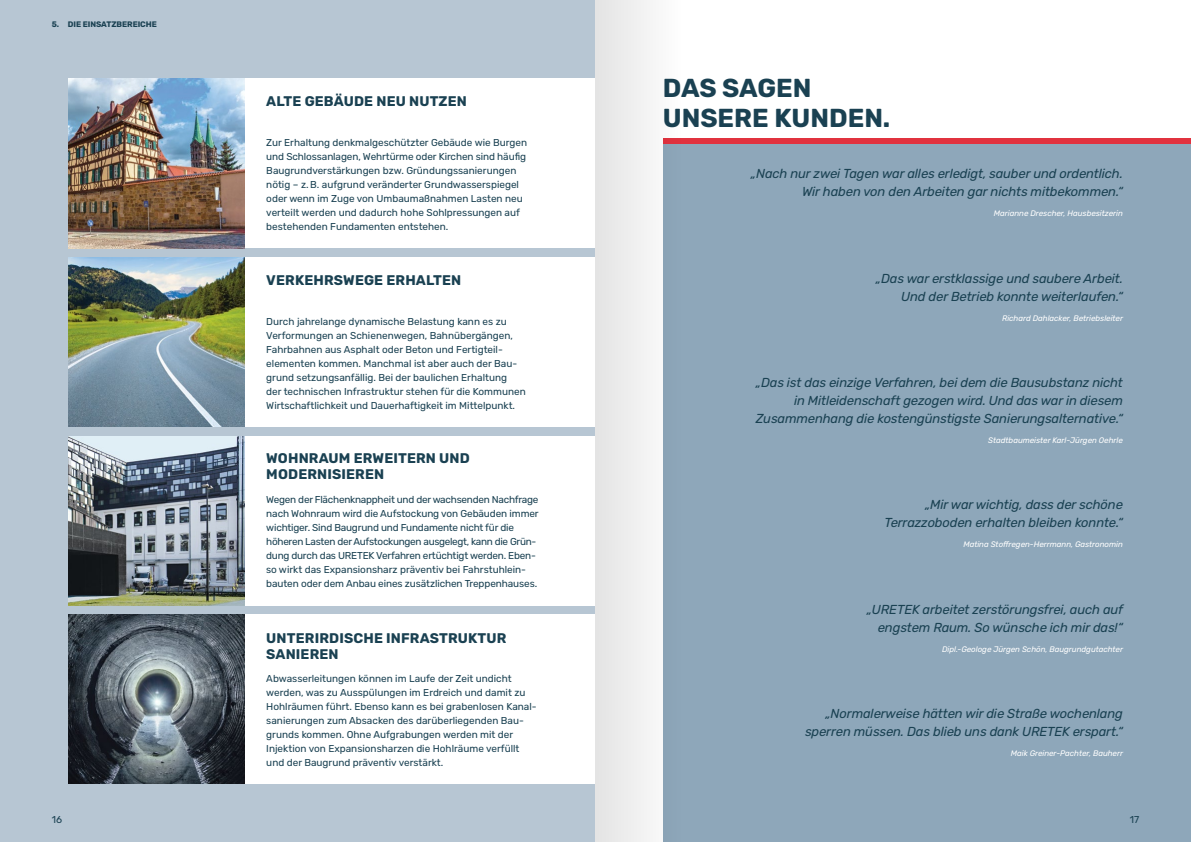
<style>
.page{position:relative;width:1191px;height:842px;background:#fff}
.page>*{position:absolute;margin:0;border:0;box-sizing:border-box;transform-origin:0 0}
.t1{font:700 26px/30px "Rubik";color:#1a4152}
.t2{font:700 14px/16px "Rubik";letter-spacing:.01em;color:#1a4152}
.t3{font:italic 13px/18px "Rubik";letter-spacing:-.01em;color:#1a4152;text-align:right}
.t4{font:10px/14px "Rubik";color:#1a4152}
.t5{font:10px/14px "Rubik";letter-spacing:-.02em;color:#1a4152}
.t6{font:italic 8px "Rubik";letter-spacing:-.005em;color:#fff}
.t7{font:700 8px "Rubik";letter-spacing:-.005em;color:#1a4152}
</style>
<div class="page">
<div style="left:0;top:0;width:595px;height:842px;background:#b7c6d3"></div>
<div style="left:663px;top:139px;width:528px;height:703px;background:#8ea7ba"></div>
<div style="left:663px;top:138px;width:528px;height:6px;background:#e1323f"></div>
<div style="left:68px;top:79px;width:536px;height:169px;background:#fff"></div>
<div style="left:68px;top:615px;width:536px;height:169px;background:#fff"></div>
<img style="left:68px;top:615px;width:176px;height:169px">
<img style="left:68px;top:79px;width:176px;height:169px">
<div style="left:68px;top:257px;width:536px;height:170px;background:#fff"></div>
<img style="left:68px;top:257px;width:176px;height:170px">
<div style="left:68px;top:436px;width:536px;height:169px;background:#fff"></div>
<img style="left:68px;top:436px;width:176px;height:169px">
<div style="left:595px;top:0;width:55px;height:842px;background:#eaeaea"></div>
<p class="t7" style="left:52px;top:20px;width:107px">5. DIE EINSATZBEREICHE</p>
<h2 class="t2" style="left:266px;top:94px;width:202px">ALTE GEBÄUDE NEU NUTZEN</h2>
<p class="t4" style="left:266px;top:136px;width:262px">Zur Erhaltung denkmalgeschützter Gebäude wie Burgen und Schlossanlagen, Wehrtürme oder Kirchen sind häufig Baugrundverstärkungen bzw. Gründungssanierungen nötig – z. B. aufgrund veränderter Grundwasserspiegel oder wenn im Zuge von Umbaumaßnahmen Lasten neu verteilt werden und dadurch hohe Sohlpressungen auf bestehenden Fundamenten entstehen.</p>
<h2 class="t2" style="left:266px;top:272px;width:196px">VERKEHRSWEGE ERHALTEN</h2>
<p class="t4" style="left:266px;top:315px;width:261px">Durch jahrelange dynamische Belastung kann es zu Verformungen an Schienenwegen, Bahnübergängen, Fahrbahnen aus Asphalt oder Beton und Fertigteil&shy;elementen kommen. Manchmal ist aber auch der Bau&shy;grund setzungsanfällig. Bei der baulichen Erhaltung<br>der technischen Infrastruktur stehen für die Kommunen Wirtschaftlichkeit und Dauerhaftigkeit im Mittelpunkt.</p>
<h2 class="t2" style="left:266px;top:451px;width:205px">WOHNRAUM ERWEITERN UND<br>MODERNISIEREN</h2>
<p class="t5" style="left:266px;top:493px;width:274px">Wegen der Flächenknappheit und der wachsenden Nachfrage nach Wohnraum wird die Aufstockung von Gebäuden immer wichtiger. Sind Baugrund und Fundamente nicht für die höheren Lasten der Aufstockungen ausgelegt, kann die Grün&shy;dung durch das URETEK Verfahren ertüchtigt werden. Eben&shy;so wirkt das Expansionsharz präventiv bei Fahrstuhlein&shy;bauten oder dem Anbau eines zusätzlichen Treppenhauses.</p>
<h2 class="t2" style="left:266px;top:630px;width:242px">UNTERIRDISCHE INFRASTRUKTUR<br>SANIEREN</h2>
<p class="t4" style="left:266px;top:672px;width:272px">Abwasserleitungen können im Laufe der Zeit undicht werden, was zu Ausspülungen im Erdreich und damit zu Hohlräumen führt. Ebenso kann es bei grabenlosen Kanal&shy;sanierungen zum Absacken des darüberliegenden Bau&shy;grunds kommen. Ohne Aufgrabungen werden mit der Injektion von Expansionsharzen die Hohlräume verfüllt und der Baugrund präventiv verstärkt.</p>
<h1 class="t1" style="left:663px;top:73px;width:229px">DAS SAGEN<br>UNSERE KUNDEN.</h1>
<h3 class="t3" style="left:751px;top:165px;width:373px">„Nach nur zwei Tagen war alles erledigt, sauber und ordentlich.<br>Wir haben von den Arbeiten gar nichts mitbekommen.“</h3>
<p class="t6" style="left:994px;top:209px;width:130px">Marianne Drescher, Hausbesitzerin</p>
<h3 class="t3" style="left:876px;top:269px;width:248px">„Das war erstklassige und saubere Arbeit.<br>Und der Betrieb konnte weiterlaufen.“</h3>
<p class="t6" style="left:1002px;top:313px;width:122px">Richard Dahlacker, Betriebsleiter</p>
<h3 class="t3" style="left:756px;top:374px;width:368px">„Das ist das einzige Verfahren, bei dem die Bausubstanz nicht in Mitleidenschaft gezogen wird. Und das war in diesem<br>Zusammenhang die kostengünstigste Sanierungsalternative.“</h3>
<p class="t6" style="left:988px;top:436px;width:136px">Stadtbaumeister Karl-Jürgen Oehrle</p>
<h3 class="t3" style="left:884px;top:496px;width:240px">„Mir war wichtig, dass der schöne<br>Terrazzoboden erhalten bleiben konnte.“</h3>
<p class="t6" style="left:963px;top:540px;width:161px">Matina Stoffregen-Herrmann, Gastronomin</p>
<h3 class="t3" style="left:867px;top:601px;width:258px">„URETEK arbeitet zerstörungsfrei, auch auf engstem Raum. So wünsche ich mir das!“</h3>
<p class="t6" style="left:942px;top:645px;width:182px">Dipl.-Geologe Jürgen Schön, Baugrundgutachter</p>
<h3 class="t3" style="left:805px;top:705px;width:319px">„Normalerweise hätten wir die Straße wochenlang sperren müssen. Das blieb uns dank URETEK erspart.“</h3>
<p class="t6" style="left:1010px;top:749px;width:114px">Maik Greiner-Pachter, Bauherr</p>
<p class="t4" style="left:52px;top:813px;width:12px">16</p>
<p class="t4" style="left:1129px;top:813px;width:11px">17</p>
</div>
